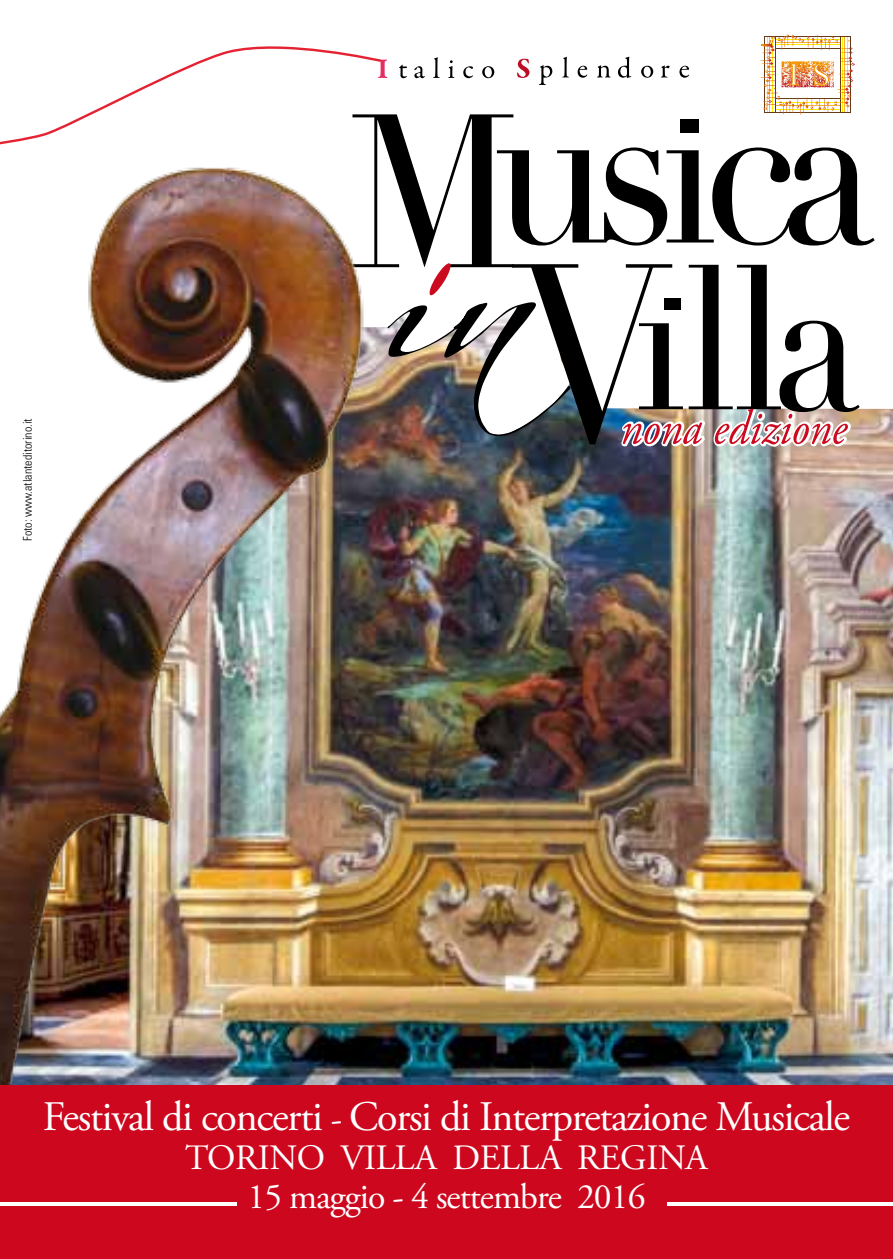
<style>
.page{position:relative;width:893px;height:1259px;background:#fff}
.page>*{position:absolute;margin:0;border:0;box-sizing:border-box;transform-origin:0 0}
.t1{font:42px "Adobe Garamond Pro";letter-spacing:-.03em;color:#fff}
.t2{font:35.7px/39px "Adobe Garamond Pro";letter-spacing:-.01em;color:#fff;text-align:center}
.t3{font:300 condensed 12px "Univers";color:#000}
.s1{font-size:35.7px}
</style>
<div class="page">
<img style="left:375px;top:415px;width:518px;height:670px">
<svg style="left:0;top:34px;width:874px;height:416px"></svg>
<img style="left:0;top:167px;width:375px;height:918px">
<div style="left:0;top:1085px;width:893px;height:174px;background:#cd071e"></div>
<hr style="left:0;top:1202px;width:236px;height:3px;background:#fff">
<hr style="left:668px;top:1202px;width:225px;height:3px;background:#fff">
<p class="t3" style="left:20px;top:541px;width:124px;rotate:-90deg">Foto: www.atlanteditorino.it</p>
<p class="t1" style="left:43px;top:1091px;width:809px">Festival di concerti <span class="s1">-</span> Corsi di Interpretazione Musicale</p>
<p class="t2" style="left:185px;top:1139px;width:524px">Torino Villa della Regina<br>15 maggio - 4 settembre 2016</p>
</div>
